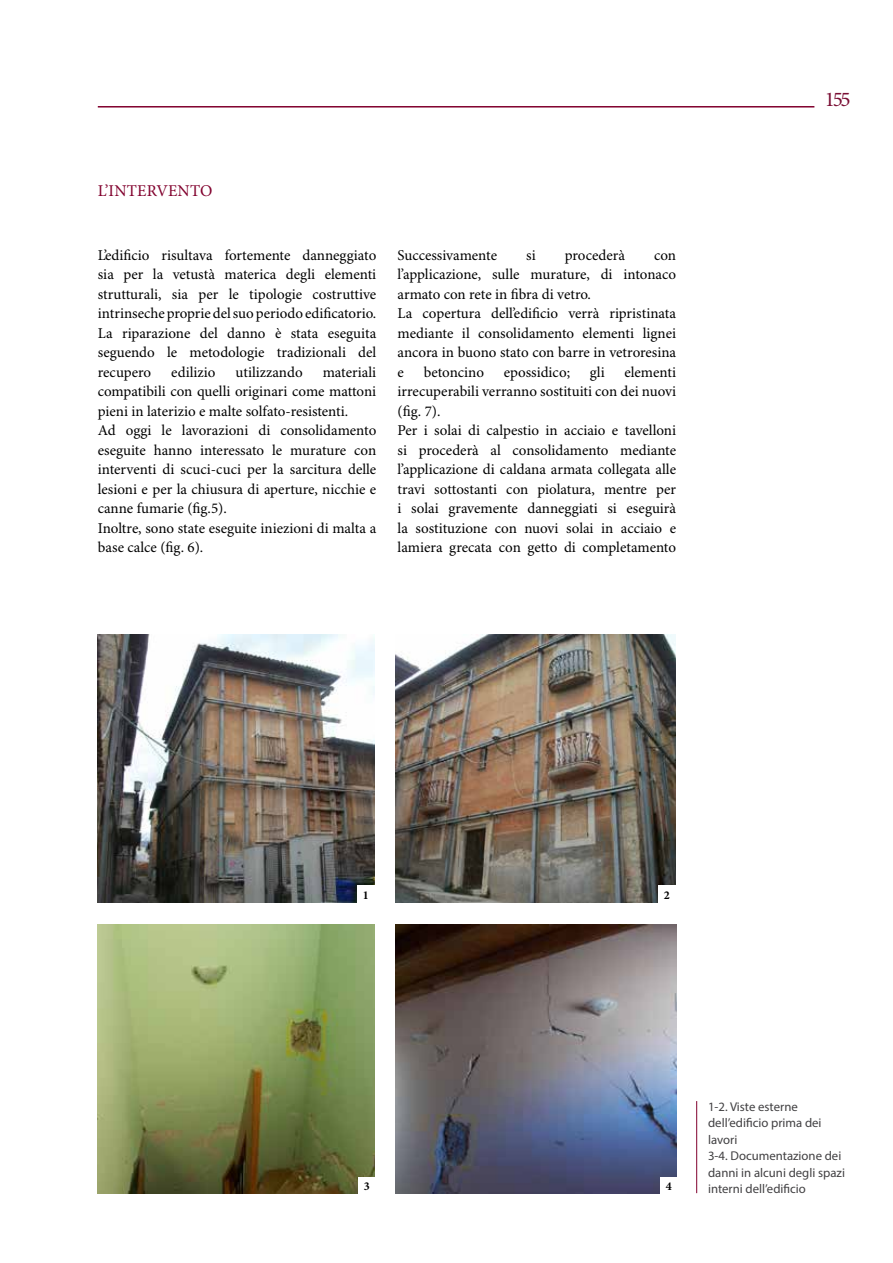
<style>
.page{position:relative;width:893px;height:1263px;background:#fff}
.page>*{position:absolute;margin:0;border:0;box-sizing:border-box;transform-origin:0 0}
.t1{font:21px "Minion Pro";color:#7a0e34}
.t2{font:16.5px "Minion Pro";letter-spacing:.01em;color:#81002d}
.t3{font:15px/19.5px "Minion Pro";color:#000}
.t4{font:12.75px/16.5px "Myriad Pro";color:#414042}
.t5{font:700 12px "Minion Pro";color:#000}
</style>
<div class="page">
<img style="left:395px;top:924px;width:281px;height:269px">
<img style="left:98px;top:635px;width:276px;height:267px">
<img style="left:98px;top:924px;width:276px;height:269px">
<img style="left:395px;top:635px;width:280px;height:268px">
<div style="left:357px;top:886px;width:17px;height:17px;background:#fff"></div>
<div style="left:358px;top:1177px;width:17px;height:17px;background:#fff"></div>
<div style="left:658px;top:886px;width:17px;height:17px;background:#fff"></div>
<div style="left:660px;top:1177px;width:17px;height:17px;background:#fff"></div>
<hr style="left:696px;top:1101px;width:1px;height:92px;background:#81002d">
<hr style="left:98px;top:106px;width:716px;height:2px;background:#81002d">
<p class="t2" style="left:98px;top:180px;width:116px">L’INTERVENTO</p>
<p class="t3" style="left:98px;top:246px;width:280px;text-align:justify">L’edificio risultava fortemente danneggiato sia per la vetustà materica degli elementi strutturali, sia per le tipologie costruttive intrinseche proprie del suo periodo edificatorio.<br>La riparazione del danno è stata eseguita seguendo le metodologie tradizionali del recupero</p>
<p class="t3" style="left:98px;top:363px;width:280px;text-indent:225px">materiali compatibili con quelli originari come mattoni pieni in laterizio e malte solfato-resistenti.<br>Ad oggi le lavorazioni di consolidamento eseguite hanno interessato le murature con interventi di scuci-cuci per la sarcitura delle lesioni e per la chiusura di aperture, nicchie e canne fumarie (fig.5).<br>Inoltre, sono state eseguite iniezioni di malta a base calce (fig. 6).</p>
<p class="t3" style="left:171px;top:363px;width:46px">edilizio</p>
<p class="t3" style="left:236px;top:363px;width:69px">utilizzando</p>
<p class="t3" style="left:398px;top:246px;width:101px">Successivamente</p>
<p class="t3" style="left:526px;top:246px;width:11px">si</p>
<p class="t3" style="left:565px;top:246px;width:62px">procederà</p>
<p class="t3" style="left:398px;top:246px;width:280px;text-indent:256px">con l’applicazione, sulle murature, di intonaco armato con rete in fibra di vetro.<br>La copertura dell’edificio verrà ripristinata mediante il consolidamento elementi lignei ancora in buono stato con barre in vetroresina e</p>
<p class="t3" style="left:398px;top:363px;width:280px;text-indent:227px">elementi irrecuperabili verranno sostituiti con dei nuovi (fig. 7).<br>Per i solai di calpestio in acciaio e tavelloni si procederà al consolidamento mediante l’applicazione di caldana armata collegata alle travi sottostanti con piolatura, mentre per i solai gravemente danneggiati si eseguirà la sostituzione con nuovi solai in acciaio e lamiera grecata con getto di completamento</p>
<p class="t3" style="left:424px;top:363px;width:62px">betoncino</p>
<p class="t3" style="left:504px;top:363px;width:68px">epossidico;</p>
<p class="t3" style="left:590px;top:363px;width:16px">gli</p>
<h1 class="t1" style="left:825px;top:87px;width:27px">155</h1>
<p class="t5" style="left:363px;top:886px;width:7px">1</p>
<p class="t5" style="left:364px;top:1178px;width:7px">3</p>
<p class="t5" style="left:664px;top:886px;width:7px">2</p>
<p class="t5" style="left:666px;top:1178px;width:7px">4</p>
<p class="t4" style="left:708px;top:1098px;width:138px">1-2. Viste esterne dell’edificio prima dei lavori<br>3-4. Documentazione dei danni in alcuni degli spazi interni dell’edificio</p>
</div>
